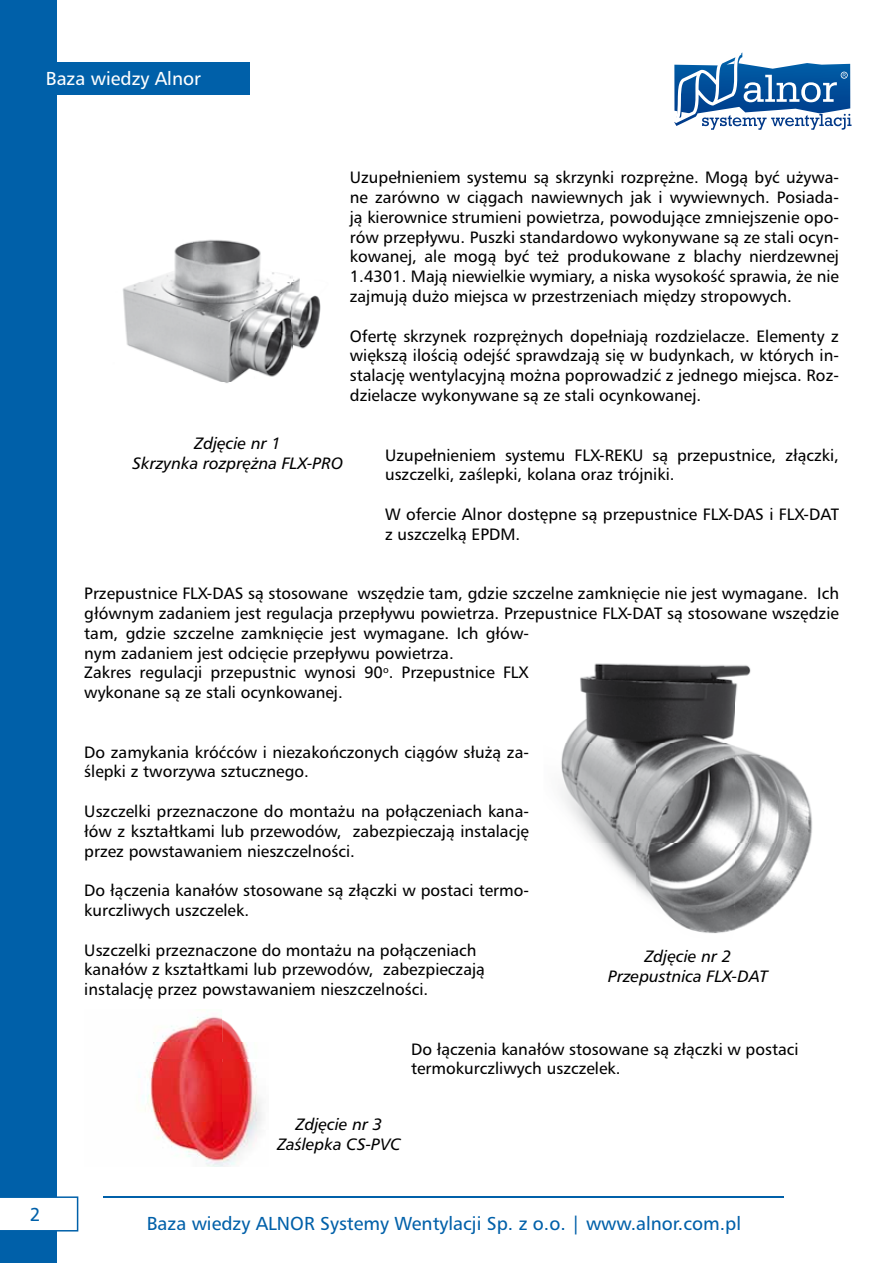
<style>
.page{position:relative;width:893px;height:1263px;background:#fff}
.page>*{position:absolute;margin:0;border:0;box-sizing:border-box;transform-origin:0 0}
.t1{font:18px "Humnst 777 PL";color:#0060a9}
.t2{font:18px "Humnst 777 PL";color:#fff}
.t3{font:16.5px/19.8px "Humanist 777 TL";color:#000}
.t4{font:italic 16.5px/19.8px "Humanist 777 TL";color:#000;text-align:center}
</style>
<div class="page">
<div style="left:0;top:0;width:56px;height:1263px;background:#0060a9"></div>
<div style="left:14px;top:62px;width:235px;height:33px;background:#0060a9"></div>
<hr style="left:104px;top:1196px;width:680px;height:1px;background:#0060a9">
<svg style="left:0;top:1196px;width:78px;height:35px"></svg>
<svg style="left:674px;top:52px;width:177px;height:78px"></svg>
<img style="left:154px;top:1009px;width:95px;height:53px">
<img style="left:153px;top:1042px;width:96px;height:16px">
<img style="left:139px;top:1062px;width:123px;height:105px">
<svg style="left:123px;top:239px;width:198px;height:144px"></svg>
<svg style="left:561px;top:663px;width:251px;height:271px"></svg>
<p class="t2" style="left:46px;top:67px;width:157px">Baza wiedzy Alnor</p>
<p class="t1" style="left:30px;top:1203px;width:12px">2</p>
<p class="t3" style="left:350px;top:167px;width:491px;text-align:justify">Uzupełnieniem systemu są skrzynki rozprężne. Mogą być używa&shy;ne zarówno w ciągach nawiewnych jak i wywiewnych. Posiada&shy;ją kierownice strumieni powietrza, powodujące zmniejszenie opo&shy;rów przepływu. Puszki standardowo wykonywane są ze stali ocyn&shy;kowanej, ale mogą być też produkowane z blachy nierdzewnej 1.4301. Mają niewielkie wymiary, a niska wysokość sprawia, że nie zajmują dużo miejsca w przestrzeniach między stropowych.</p>
<p class="t3" style="left:350px;top:326px;width:491px;text-align:justify">Ofertę skrzynek rozprężnych dopełniają rozdzielacze. Elementy z większą ilością odejść sprawdzają się w budynkach, w których in&shy;stalację wentylacyjną można poprowadzić z jednego miejsca. Roz&shy;dzielacze wykonywane są ze stali ocynkowanej.</p>
<p class="t4" style="left:132px;top:433px;width:212px">Zdjęcie nr 1<br>Skrzynka rozprężna FLX-PRO</p>
<p class="t3" style="left:385px;top:444px;width:455px">Uzupełnieniem systemu FLX-REKU są przepustnice, złączki, uszczelki, zaślepki, kolana oraz trójniki.</p>
<p class="t3" style="left:385px;top:504px;width:455px">W ofercie Alnor dostępne są przepustnice FLX-DAS i FLX-DAT z uszczelką EPDM.</p>
<p class="t3" style="left:84px;top:583px;width:756px">Przepustnice FLX-DAS są stosowane wszędzie tam, gdzie szczelne zamknięcie nie jest wymagane. Ich głównym zadaniem jest regulacja przepływu powietrza. Przepustnice FLX-DAT są stosowane wszędzie tam, gdzie szczelne zamknięcie jest wymagane. Ich głów-<br>nym zadaniem jest odcięcie przepływu powietrza.<br>Zakres regulacji przepustnic wynosi 90<sup>o</sup>. Przepustnice FLX<br>wykonane są ze stali ocynkowanej.</p>
<p class="t3" style="left:84px;top:741px;width:446px">Do zamykania króćców i niezakończonych ciągów służą za&shy;ślepki z tworzywa sztucznego.</p>
<p class="t3" style="left:84px;top:801px;width:446px;text-align:justify">Uszczelki przeznaczone do montażu na połączeniach kana&shy;łów z kształtkami lub przewodów, zabezpieczają instalację przez powstawaniem nieszczelności.</p>
<p class="t3" style="left:84px;top:880px;width:446px">Do łączenia kanałów stosowane są złączki w postaci termo&shy;kurczliwych uszczelek.</p>
<p class="t3" style="left:84px;top:939px;width:402px">Uszczelki przeznaczone do montażu na połączeniach kanałów z kształtkami lub przewodów, zabezpieczają instalację przez powstawaniem nieszczelności.</p>
<p class="t4" style="left:608px;top:946px;width:161px">Zdjęcie nr 2<br>Przepustnica FLX-DAT</p>
<p class="t3" style="left:411px;top:1038px;width:389px">Do łączenia kanałów stosowane są złączki w postaci termokurczliwych uszczelek.</p>
<p class="t4" style="left:277px;top:1114px;width:125px">Zdjęcie nr 3<br>Zaślepka CS-PVC</p>
<p class="t1" style="left:147px;top:1212px;width:596px">Baza wiedzy ALNOR Systemy Wentylacji Sp. z o.o. | www.alnor.com.pl</p>
</div>
